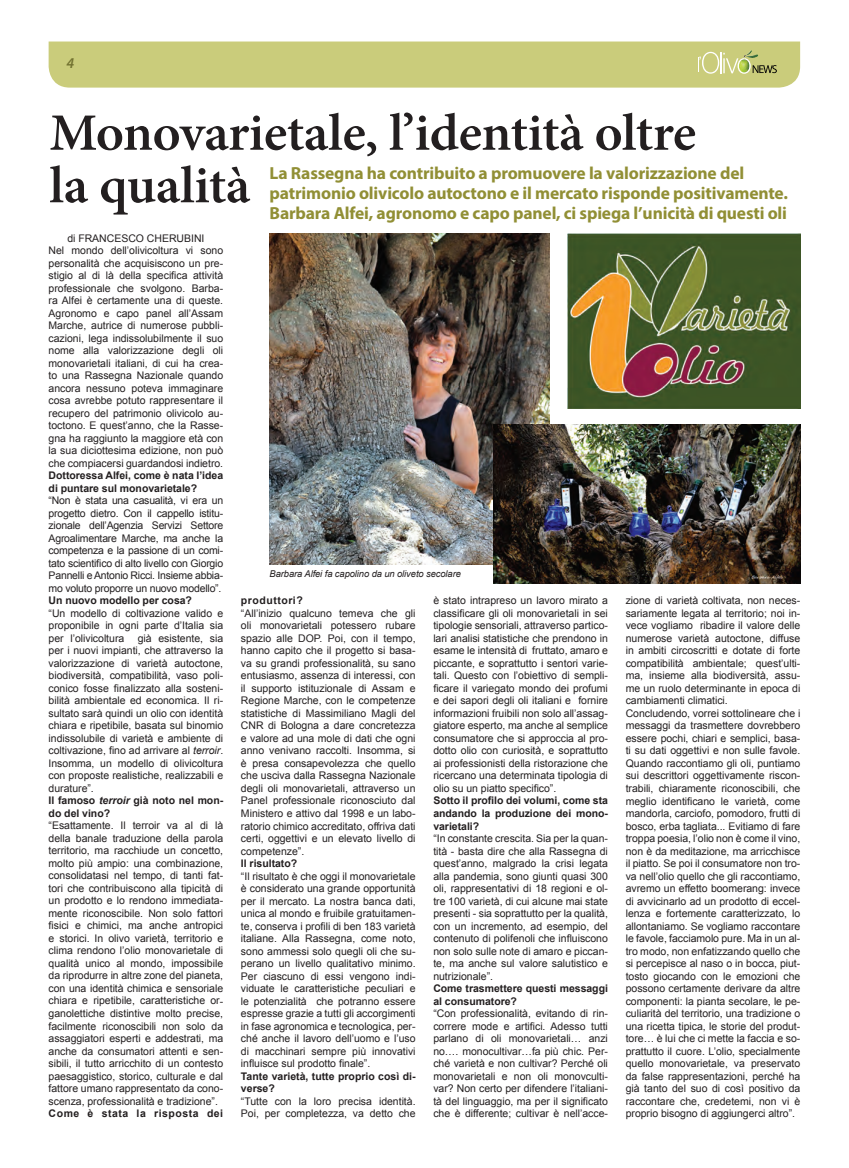
<style>
.page{position:relative;width:849px;height:1168px;background:#fff}
.page>*{position:absolute;margin:0;border:0;box-sizing:border-box;transform-origin:0 0}
.t1{font:600 52.5px/52.5px "Minion Pro";letter-spacing:-.01em;color:#231f20}
.t2{font:700 17.5px/20px "Myriad Pro";letter-spacing:-.01em;color:#918f35}
.t3{font:italic 600 15px "Myriad Pro";color:#737331}
.t4{font:10.5px/12.5px "Arial";letter-spacing:-.005em;color:#231f20;text-align:justify}
.t5{font:700 10.5px/12.5px "Arial";letter-spacing:-.005em;color:#231f20}
.t6{font:700 10.5px "Arial";letter-spacing:.05em;color:#231f20}
.t7{font:italic 9.38px "Arial";letter-spacing:-.01em;color:#231f20}
.s1{font-style:italic}
.s2{font-weight:700}
.s3{font-weight:700;font-style:italic}
</style>
<div class="page">
<div style="left:49px;top:41px;width:751px;height:47px;background:#cacc7b"></div>
<img style="left:269px;top:234px;width:280px;height:330px">
<img style="left:567px;top:234px;width:233px;height:174px">
<img style="left:493px;top:424px;width:307px;height:159px">
<h3 class="t3" style="left:66px;top:53px;width:9px">4</h3>
<h1 class="t1" style="left:49px;top:106px;width:648px">Monovarietale, l’identità oltre la qualità</h1>
<p class="t4" style="left:49px;top:232px;width:176px;text-align:center">di FRANCESCO CHERUBINI<br>Nel mondo dell’olivicoltura vi sono personalità che acquisiscono un pre&shy;stigio al di là della specifica attività professionale che svolgono. Barba&shy;ra Alfei è certamente una di queste.<br>Agronomo e capo panel all’Assam Marche, autrice di numerose pubbli&shy;cazioni, lega indissolubilmente il suo nome alla valorizzazione degli oli monovarietali italiani, di cui ha crea&shy;to una Rassegna Nazionale quando ancora nessuno poteva immaginare cosa avrebbe potuto rappresentare il recupero del patrimonio olivicolo au&shy;toctono. E quest’anno, che la Rasse&shy;gna ha raggiunto la maggiore età con la sua diciottesima edizione, non può che compiacersi guardandosi indietro.</p>
<p class="t5" style="left:49px;top:469px;width:176px">Dottoressa Alfei, come è nata l’idea di puntare sul monovarietale?</p>
<p class="t4" style="left:49px;top:494px;width:176px">“Non è stata una casualità, vi era un progetto dietro. Con il cappello istitu&shy;zionale dell’Agenzia Servizi Settore Agroalimentare Marche, ma anche la competenza e la passione di un comi&shy;tato scientifico di alto livello con Giorgio Pannelli e Antonio Ricci. Insieme abbia&shy;mo voluto proporre un nuovo modello”.</p>
<p class="t5" style="left:49px;top:594px;width:145px">Un nuovo modello per cosa?</p>
<p class="t4" style="left:49px;top:607px;width:176px">“Un modello di coltivazione valido e proponibile in ogni parte d’Italia sia per l’olivicoltura</p>
<h2 class="t2" style="left:269px;top:162px;width:519px">La Rassegna ha contribuito a promuovere la valorizzazione del patrimonio olivicolo autoctono e il mercato risponde positivamente.<br>Barbara Alfei, agronomo e capo panel, ci spiega l’unicità di questi oli</h2>
<p class="t7" style="left:269px;top:567px;width:193px">Barbara Alfei fa capolino da un oliveto secolare</p>
<p class="t4" style="left:625px;top:594px;width:176px;text-align:left">zione di varietà coltivata, non neces&shy;sariamente legata al territorio; noi in&shy;vece vogliamo ribadire il valore delle numerose varietà autoctone, diffuse in ambiti circoscritti e dotate di forte compatibilità ambientale; quest’ulti&shy;ma, insieme alla biodiversità, assu&shy;me un ruolo determinante in epoca di cambiamenti climatici.<br>Concludendo, vorrei sottolineare che i messaggi da trasmettere dovrebbero essere pochi, chiari e semplici, basa&shy;ti su dati oggettivi e non sulle favole.<br>Quando raccontiamo gli oli, puntiamo sui descrittori oggettivamente riscon&shy;trabili, chiaramente riconoscibili, che meglio identificano le varietà, come mandorla, carciofo, pomodoro, frutti di bosco, erba tagliata... Evitiamo di fare troppa poesia, l’olio non è come il vino, non è da meditazione, ma arricchisce il piatto. Se poi il consumatore non tro&shy;va nell’olio quello che gli raccontiamo, avremo un effetto boomerang: invece di avvicinarlo ad un prodotto di eccel&shy;lenza e fortemente caratterizzato, lo allontaniamo. Se vogliamo raccontare le favole, facciamolo pure. Ma in un al&shy;tro modo, non enfatizzando quello che si percepisce al naso o in bocca, piut&shy;tosto giocando con le emozioni che possono certamente derivare da altre componenti: la pianta secolare, le pe&shy;culiarità del territorio, una tradizione o una ricetta tipica, le storie del produt&shy;tore… è lui che ci mette la faccia e so&shy;prattutto il cuore. L’olio, specialmente quello monovarietale, va preservato da false rappresentazioni, perché ha già tanto del suo di così positivo da raccontare che, credetemi, non vi è proprio bisogno di aggiungerci altro”.</p>
<p class="t6" style="left:241px;top:593px;width:63px">produttori?</p>
<p class="t4" style="left:241px;top:607px;width:176px">“All’inizio qualcuno temeva che gli oli monovarietali potessero rubare spazio alle DOP. Poi, con il tempo, hanno capito che il progetto si basa&shy;va su grandi professionalità, su sano entusiasmo, assenza di interessi, con il supporto istituzionale di Assam e Regione Marche, con le competenze statistiche di Massimiliano Magli del CNR di Bologna a dare concretezza e valore ad una mole di dati che ogni anno venivano raccolti. Insomma, si è presa consapevolezza che quello che usciva dalla Rassegna Nazionale degli oli monovarietali, attraverso un Panel professionale riconosciuto dal Ministero e attivo dal 1998 e un labo&shy;ratorio chimico accreditato, offriva dati certi, oggettivi e un elevato livello di competenze”.</p>
<p class="t5" style="left:241px;top:857px;width:58px">Il risultato?</p>
<p class="t4" style="left:241px;top:869px;width:176px">“Il risultato è che oggi il monovarietale è considerato una grande opportunità per il mercato. La nostra banca dati, unica al mondo e fruibile gratuitamen&shy;te, conserva i profili di ben 183 varietà italiane. Alla Rassegna, come noto, sono ammessi solo quegli oli che su&shy;perano un livello qualitativo minimo.<br>Per ciascuno di essi vengono indi&shy;viduate le caratteristiche peculiari e le potenzialità che potranno essere espresse grazie a tutti gli accorgimenti in fase agronomica e tecnologica, per&shy;ché anche il lavoro dell’uomo e l’uso di macchinari sempre più innovativi influisce sul prodotto finale”.</p>
<p class="t5" style="left:241px;top:1069px;width:176px">Tante varietà, tutte proprio così di&shy;verse?</p>
<p class="t4" style="left:241px;top:1094px;width:176px">“Tutte con la loro precisa identità.<br>Poi, per completezza, va detto che</p>
<p class="t4" style="left:433px;top:594px;width:176px">è stato intrapreso un lavoro mirato a classificare gli oli monovarietali in sei tipologie sensoriali, attraverso partico&shy;lari analisi statistiche che prendono in esame le intensità di fruttato, amaro e piccante, e soprattutto i sentori varie&shy;tali. Questo con l’obiettivo di sempli&shy;ficare il variegato mondo dei profumi e dei sapori degli oli italiani e fornire informazioni fruibili non solo all’assag&shy;giatore esperto, ma anche al semplice consumatore che si approccia al pro&shy;dotto olio con curiosità, e soprattutto ai professionisti della ristorazione che ricercano una determinata tipologia di olio su un piatto specifico”.</p>
<p class="t5" style="left:433px;top:794px;width:176px;text-align:justify">Sotto il profilo dei volumi, come sta andando la produzione dei mono&shy;varietali?</p>
<p class="t4" style="left:433px;top:832px;width:176px">“In constante crescita. Sia per la quan&shy;tità - basta dire che alla Rassegna di quest’anno, malgrado la crisi legata alla pandemia, sono giunti quasi 300 oli, rappresentativi di 18 regioni e ol&shy;tre 100 varietà, di cui alcune mai state presenti - sia soprattutto per la qualità, con un incremento, ad esempio, del contenuto di polifenoli che influiscono non solo sulle note di amaro e piccan&shy;te, ma anche sul valore salutistico e nutrizionale”.</p>
<p class="t5" style="left:433px;top:982px;width:176px">Come trasmettere questi messaggi al consumatore?</p>
<p class="t4" style="left:433px;top:1007px;width:176px">“Con professionalità, evitando di rin&shy;correre mode e artifici. Adesso tutti parlano di oli monovarietali… anzi no…. monocultivar…fa più chic. Per&shy;ché varietà e non cultivar? Perché oli monovarietali e non oli monovculti&shy;var? Non certo per difendere l’italiani&shy;tà del linguaggio, ma per il significato che è differente; cultivar è nell’acce-</p>
<p class="t4" style="left:49px;top:632px;width:176px;text-align:left;text-indent:89px">già esistente, sia per i nuovi impianti, che attraverso la valorizzazione di varietà autoctone, biodiversità, compatibilità, vaso poli&shy;conico fosse finalizzato alla sosteni&shy;bilità ambientale ed economica. Il ri&shy;sultato sarà quindi un olio con identità chiara e ripetibile, basata sul binomio indissolubile di varietà e ambiente di coltivazione, fino ad arrivare al <span class="s1">terroir</span>.<br>Insomma, un modello di olivicoltura con proposte realistiche, realizzabili e durature”.<br><span class="s2">Il famoso</span> <span class="s3">terroir</span> <span class="s2">già noto nel mon&shy;do del vino?</span></p>
<p class="t4" style="left:49px;top:819px;width:176px">“Esattamente. Il terroir va al di là della banale traduzione della parola territorio, ma racchiude un concetto, molto più ampio: una combinazione, consolidatasi nel tempo, di tanti fat&shy;tori che contribuiscono alla tipicità di un prodotto e lo rendono immediata&shy;mente riconoscibile. Non solo fattori fisici e chimici, ma anche antropici e storici. In olivo varietà, territorio e clima rendono l’olio monovarietale di qualità unico al mondo, impossibile da riprodurre in altre zone del pianeta, con una identità chimica e sensoriale chiara e ripetibile, caratteristiche or&shy;ganolettiche distintive molto precise, facilmente riconoscibili non solo da assaggiatori esperti e addestrati, ma anche da consumatori attenti e sen&shy;sibili, il tutto arricchito di un contesto paesaggistico, storico, culturale e dal fattore umano rappresentato da cono&shy;scenza, professionalità e tradizione”.</p>
<p class="t6" style="left:49px;top:1106px;width:176px">Come è stata la risposta dei</p>
</div>
